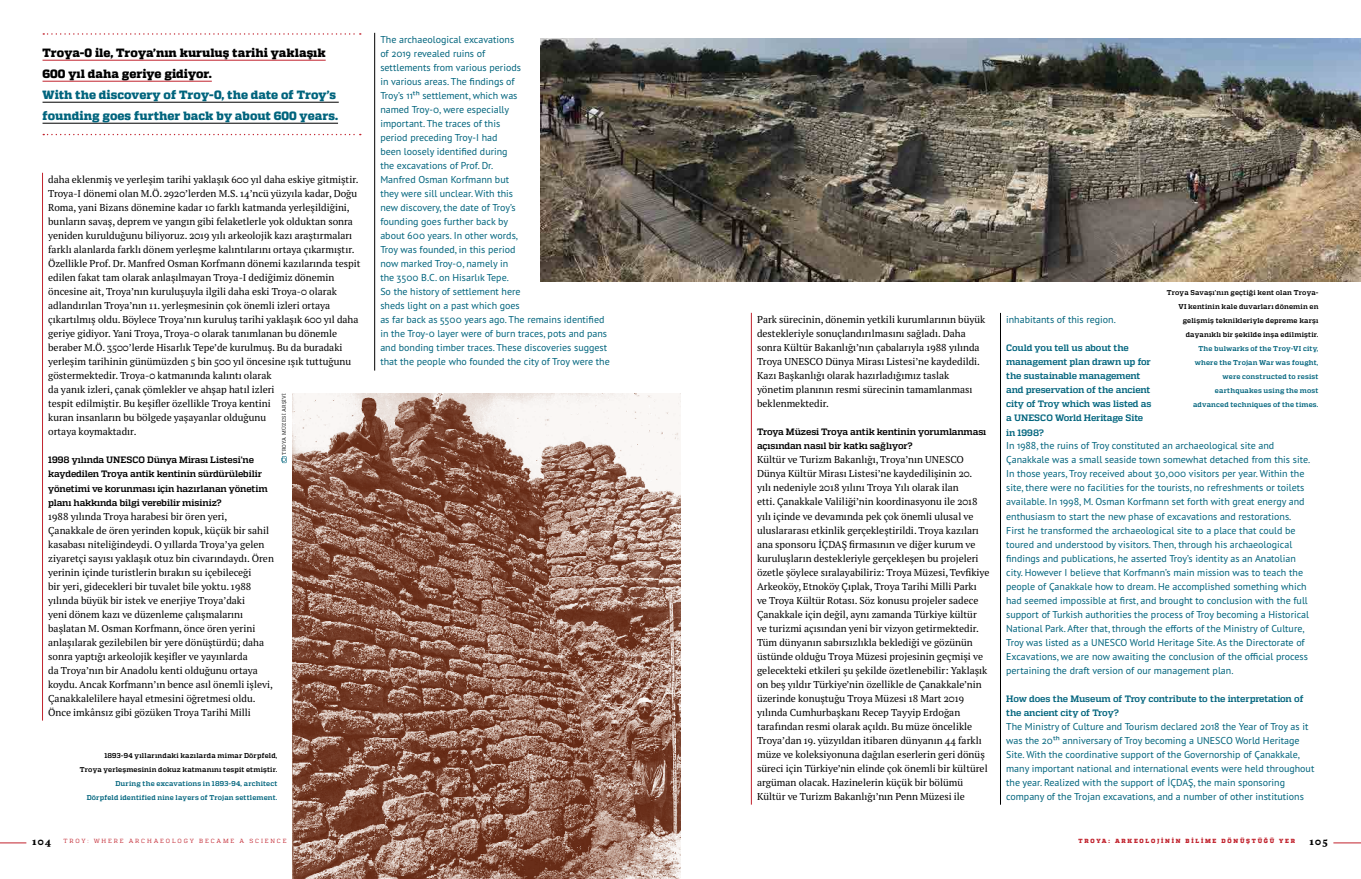
<style>
.page{position:relative;width:1361px;height:879px;background:#fff}
.page>*{position:absolute;margin:0;border:0;box-sizing:border-box;transform-origin:0 0}
.t1{font:800 12px/21px "Quadon";letter-spacing:.005em;color:#00647d}
.t2{font:800 12px/21px "Quadon";letter-spacing:.005em;color:#000}
.t3{font:10px/14px "PT Serif Pro";color:#000}
.t4{font:10px/14px "PT Sans Pro";color:#00647d}
.t5{font:800 10px "PT Serif Pro";letter-spacing:.125em;color:#000}
.t6{font:700 9.2px/14px "Quadon";letter-spacing:-.015em;color:#00647d}
.t7{font:700 9.2px/14px "Quadon";letter-spacing:-.01em;color:#000}
.t8{font:700 7px/14px "Quadon";letter-spacing:.03em;color:#000;text-align:right}
.t9{font:700 7px/14px "Quadon";letter-spacing:.025em;color:#00647d;text-align:right}
.t10{font:800 6px "Quadon";letter-spacing:.29em;color:#c1222d}
.t11{font:6px "Quadon";letter-spacing:.3em;color:#c1222d}
.t12{font:5px "Quadon";letter-spacing:.05em;color:#000}
</style>
<div class="page">
<hr style="left:0;top:842px;width:51px;height:1px;background:#c1222d">
<div style="left:26px;top:839px;width:32px;height:8px;background:#fff"></div>
<hr style="left:1309px;top:842px;width:52px;height:1px;background:#c1222d">
<div style="left:1302px;top:839px;width:31px;height:8px;background:#fff"></div>
<hr style="left:374px;top:33px;width:1px;height:337px;background:#000">
<hr style="left:42px;top:173px;width:1px;height:547px;background:#c1222d">
<hr style="left:751px;top:313px;width:1px;height:491px;background:#c1222d">
<hr style="left:1000px;top:313px;width:1px;height:491px;background:#000">
<svg style="left:42px;top:33px;width:320px;height:103px"></svg>
<hr style="left:43px;top:123px;width:295px;height:1px;background:#000">
<img style="left:541px;top:38px;width:820px;height:243px">
<img style="left:292px;top:393px;width:388px;height:486px">
<svg style="left:281px;top:456px;width:5px;height:7px"></svg>
<p class="t2" style="left:43px;top:43px;width:285px">Troya-0 ile, Troya’nın kuruluş tarihi yaklaşık<br>600 yıl daha geriye gidiyor.</p>
<p class="t1" style="left:43px;top:85px;width:297px">With the discovery of Troy-0, the date of Troy’s founding goes further back by about 600 years.</p>
<p class="t3" style="left:48px;top:173px;width:314px">daha eklenmiş ve yerleşim tarihi yaklaşık 600 yıl daha eskiye gitmiştir.<br>Troya-I dönemi olan M.Ö. 2920’lerden M.S. 14’ncü yüzyıla kadar, Doğu Roma, yani Bizans dönemine kadar 10 farklı katmanda yerleşildiğini, bunların savaş, deprem ve yangın gibi felaketlerle yok olduktan sonra yeniden kurulduğunu biliyoruz. 2019 yılı arkeolojik kazı araştırmaları farklı alanlarda farklı dönem yerleşme kalıntılarını ortaya çıkarmıştır.<br>Özellikle Prof. Dr. Manfred Osman Korfmann dönemi kazılarında tespit edilen fakat tam olarak anlaşılmayan Troya-I dediğimiz dönemin öncesine ait, Troya’nın kuruluşuyla ilgili daha eski Troya-0 olarak adlandırılan Troya’nın 11. yerleşmesinin çok önemli izleri ortaya çıkartılmış oldu. Böylece Troya’nın kuruluş tarihi yaklaşık 600 yıl daha geriye gidiyor. Yani Troya, Troya-0 olarak tanımlanan bu dönemle beraber M.Ö. 3500’lerde Hisarlık Tepe’de kurulmuş. Bu da buradaki yerleşim tarihinin günümüzden 5 bin 500 yıl öncesine ışık tuttuğunu göstermektedir. Troya-0 katmanında kalıntı olarak<br>da yanık izleri, çanak çömlekler ve ahşap hatıl izleri<br>tespit edilmiştir. Bu keşifler özellikle Troya kentini<br>kuran insanların bu bölgede yaşayanlar olduğunu<br>ortaya koymaktadır.</p>
<p class="t7" style="left:48px;top:453px;width:221px">1998 yılında UNESCO Dünya Mirası Listesi’ne kaydedilen Troya antik kentinin sürdürülebilir yönetimi ve korunması için hazırlanan yönetim planı hakkında bilgi verebilir misiniz?</p>
<p class="t3" style="left:48px;top:509px;width:227px">1988 yılında Troya harabesi bir ören yeri, Çanakkale de ören yerinden kopuk, küçük bir sahil kasabası niteliğindeydi. O yıllarda Troya’ya gelen ziyaretçi sayısı yaklaşık otuz bin civarındaydı. Ören yerinin içinde turistlerin bırakın su içebileceği<br>bir yeri, gidecekleri bir tuvalet bile yoktu. 1988 yılında büyük bir istek ve enerjiye Troya’daki<br>yeni dönem kazı ve düzenleme çalışmalarını başlatan M. Osman Korfmann, önce ören yerini anlaşılarak gezilebilen bir yere dönüştürdü; daha sonra yaptığı arkeolojik keşifler ve yayınlarda<br>da Troya’nın bir Anadolu kenti olduğunu ortaya koydu. Ancak Korfmann’ın bence asıl önemli işlevi, Çanakkalelilere hayal etmesini öğretmesi oldu.<br>Önce imkânsız gibi gözüken Troya Tarihi Milli</p>
<p class="t12" style="left:281px;top:455px;width:63px;rotate:-90deg">TROYA MÜZESI ARŞIVI</p>
<p class="t8" style="left:80px;top:748px;width:199px">1893-94 yıllarındaki kazılarda mimar Dörpfeld,<br>Troya yerleşmesinin dokuz katmanını tespit etmiştir.</p>
<p class="t9" style="left:87px;top:776px;width:192px">During the excavations in 1893-94, architect<br>Dörpfeld identified nine layers of Trojan settlement.</p>
<p class="t4" style="left:380px;top:33px;width:231px">The archaeological excavations<br>of 2019 revealed ruins of<br>settlements from various periods<br>in various areas. The findings of<br>Troy’s 11th settlement, which was<br>named Troy-0, were especially<br>important. The traces of this<br>period preceding Troy-I had<br>been loosely identified during<br>the excavations of Prof. Dr.<br>Manfred Osman Korfmann but<br>they were sill unclear. With this<br>new discovery, the date of Troy’s<br>founding goes further back by<br>about 600 years. In other words,<br>Troy was founded, in this period<br>now marked Troy-0, namely in<br>the 3500 B.C. on Hisarlık Tepe.<br>So the history of settlement here<br>sheds light on a past which goes<br>as far back as 5500 years ago. The remains identified in the Troy-0 layer were of burn traces, pots and pans and bonding timber traces. These discoveries suggest that the people who founded the city of Troy were the</p>
<p class="t3" style="left:757px;top:313px;width:230px">Park sürecinin, dönemin yetkili kurumlarının büyük destekleriyle sonuçlandırılmasını sağladı. Daha sonra Kültür Bakanlığı’nın çabalarıyla 1988 yılında Troya UNESCO Dünya Mirası Listesi’ne kaydedildi.<br>Kazı Başkanlığı olarak hazırladığımız taslak yönetim planının resmi sürecinin tamamlanması beklenmektedir.</p>
<p class="t7" style="left:757px;top:425px;width:231px">Troya Müzesi Troya antik kentinin yorumlanması açısından nasıl bir katkı sağlıyor?</p>
<p class="t3" style="left:757px;top:453px;width:234px">Kültür ve Turizm Bakanlığı, Troya’nın UNESCO Dünya Kültür Mirası Listesi’ne kaydedilişinin 20.<br>yılı nedeniyle 2018 yılını Troya Yılı olarak ilan<br>etti. Çanakkale Valiliği’nin koordinasyonu ile 2018 yılı içinde ve devamında pek çok önemli ulusal ve uluslararası etkinlik gerçekleştirildi. Troya kazıları ana sponsoru İÇDAŞ firmasının ve diğer kurum ve kuruluşların destekleriyle gerçekleşen bu projeleri özetle şöylece sıralayabiliriz: Troya Müzesi, Tevfikiye Arkeoköy, Etnoköy Çıplak, Troya Tarihi Milli Parkı<br>ve Troya Kültür Rotası. Söz konusu projeler sadece Çanakkale için değil, aynı zamanda Türkiye kültür<br>ve turizmi açısından yeni bir vizyon getirmektedir.<br>Tüm dünyanın sabırsızlıkla beklediği ve gözünün üstünde olduğu Troya Müzesi projesinin geçmişi ve gelecekteki etkileri şu şekilde özetlenebilir: Yaklaşık on beş yıldır Türkiye’nin özellikle de Çanakkale’nin üzerinde konuştuğu Troya Müzesi 18 Mart 2019 yılında Cumhurbaşkanı Recep Tayyip Erdoğan tarafından resmi olarak açıldı. Bu müze öncelikle Troya’dan 19. yüzyıldan itibaren dünyanın 44 farklı müze ve koleksiyonuna dağılan eserlerin geri dönüş süreci için Türkiye’nin elinde çok önemli bir kültürel argüman olacak. Hazinelerin küçük bir bölümü Kültür ve Turizm Bakanlığı’nın Penn Müzesi ile</p>
<p class="t8" style="left:1166px;top:286px;width:153px">Troya Savaşı’nın geçtiği kent olan Troya-VI kentinin kale duvarları dönemin en gelişmiş teknikleriyle depreme karşı dayanıklı bir şekilde inşa edilmiştir.</p>
<p class="t9" style="left:1193px;top:342px;width:127px">The bulwarks of the Troy-VI city, where the Trojan War was fought, were constructed to resist earthquakes using the most advanced techniques of the times.</p>
<p class="t4" style="left:1006px;top:313px;width:111px">inhabitants of this region.</p>
<p class="t6" style="left:1006px;top:341px;width:147px">Could you tell us about the management plan drawn up for the sustainable management and preservation of the ancient city of Troy which was listed as a UNESCO World Heritage Site in 1998?</p>
<p class="t4" style="left:1006px;top:439px;width:306px">In 1988, the ruins of Troy constituted an archaeological site and Çanakkale was a small seaside town somewhat detached from this site.<br>In those years, Troy received about 30,000 visitors per year. Within the site, there were no facilities for the tourists, no refreshments or toilets available. In 1998, M. Osman Korfmann set forth with great energy and enthusiasm to start the new phase of excavations and restorations.<br>First he transformed the archaeological site to a place that could be toured and understood by visitors. Then, through his archaeological findings and publications, he asserted Troy’s identity as an Anatolian city. However I believe that Korfmann’s main mission was to teach the people of Çanakkale how to dream. He accomplished something which had seemed impossible at first, and brought to conclusion with the full support of Turkish authorities the process of Troy becoming a Historical National Park. After that, through the efforts of the Ministry of Culture, Troy was listed as a UNESCO World Heritage Site. As the Directorate of Excavations, we are now awaiting the conclusion of the official process pertaining the draft version of our management plan.</p>
<p class="t6" style="left:1006px;top:691px;width:299px">How does the Museum of Troy contribute to the interpretation of the ancient city of Troy?</p>
<p class="t4" style="left:1006px;top:719px;width:310px">The Ministry of Culture and Tourism declared 2018 the Year of Troy as it was the 20th anniversary of Troy becoming a UNESCO World Heritage Site. With the coordinative support of the Governorship of Çanakkale, many important national and international events were held throughout the year. Realized with the support of İÇDAŞ, the main sponsoring company of the Trojan excavations, and a number of other institutions</p>
<p class="t11" style="left:64px;top:838px;width:224px">TROY: WHERE ARCHAEOLOGY BECAME A SCIENCE</p>
<p class="t10" style="left:1078px;top:838px;width:218px">TROYA: ARKEOLOJİNİN BİLİME DÖNÜŞTÜĞÜ YER</p>
<p class="t5" style="left:32px;top:834px;width:20px">104</p>
<p class="t5" style="left:1309px;top:834px;width:20px">105</p>
</div>
